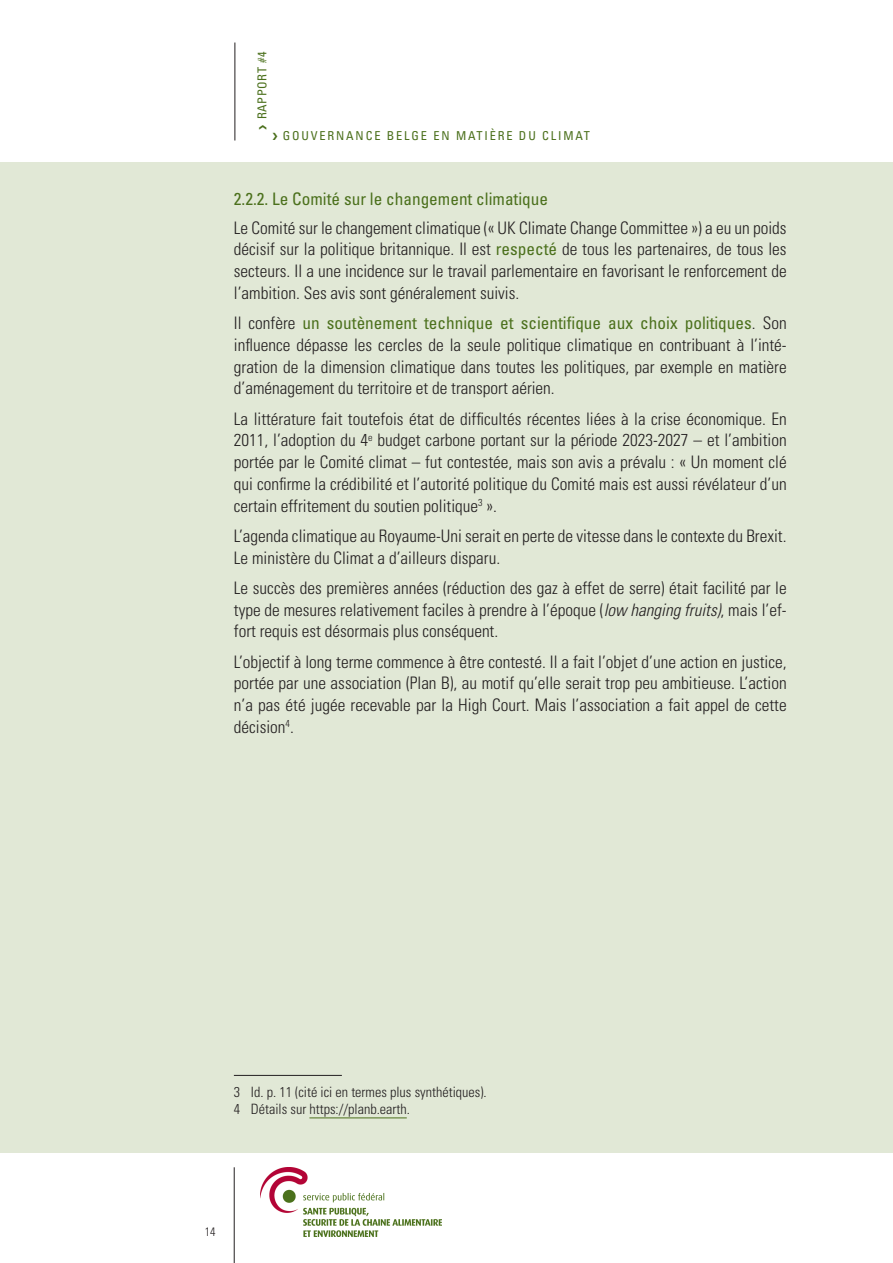
<style>
.page{position:relative;width:893px;height:1263px;background:#fff}
.page>*{position:absolute;margin:0;border:0;box-sizing:border-box;transform-origin:0 0}
.t1{font:300 condensed 17.25px/21.8px "Univers";color:#231f20;text-align:justify}
.t2{font:condensed 17.25px "Univers";color:#4b701c}
.t3{font:300 condensed 14.25px/17.2px "Univers";color:#231f20}
.t4{font:condensed 12.3px "Univers";letter-spacing:.15em;color:#4b701c}
.t5{font:condensed 12.3px "Univers";letter-spacing:.05em;color:#4b701c}
.t6{font:300 condensed 12.15px "Univers";color:#231f20}
.s1{font-weight:400;color:#4b701c}
.s2{font-style:italic}
</style>
<div class="page">
<hr style="left:234px;top:1167px;width:1px;height:96px;background:#231f20">
<hr style="left:235px;top:43px;width:1px;height:97px;background:#231f20">
<img style="left:261px;top:1167px;width:180px;height:69px">
<div style="left:0;top:162px;width:893px;height:990px;background:#e1e8d6"></div>
<hr style="left:234px;top:1075px;width:108px;height:1px;background:#231f20">
<hr style="left:309px;top:1117px;width:98px;height:1px;background:#4b701c">
<p class="t5" style="left:254px;top:119px;width:69px;rotate:-90deg">RAPPORT #4</p>
<p class="t4" style="left:283px;top:128px;width:309px">GOUVERNANCE BELGE EN MATIÈRE DU CLIMAT</p>
<p class="t2" style="left:234px;top:188px;width:316px">2.2.2. Le Comité sur le changement climatique</p>
<p class="t1" style="left:234px;top:216px;width:554px">Le Comité sur le changement climatique (« UK Climate Change Committee ») a eu un poids décisif sur la politique britannique. Il est <span class="s1">respecté</span> de tous les partenaires, de tous les secteurs. Il a une incidence sur le travail parlementaire en favorisant le renforcement de l’ambition. Ses avis sont généralement suivis.</p>
<p class="t1" style="left:234px;top:312px;width:554px">Il confère <span class="s1">un soutènement technique et scientifique aux choix politiques</span>. Son influence dépasse les cercles de la seule politique climatique en contribuant à l’inté&shy;gration de la dimension climatique dans toutes les politiques, par exemple en matière d’aménagement du territoire et de transport aérien.</p>
<p class="t1" style="left:234px;top:407px;width:554px">La littérature fait toutefois état de difficultés récentes liées à la crise économique. En 2011, l’adoption du 4<sup>e</sup> budget carbone portant sur la période 2023-2027 – et l’ambition portée par le Comité climat – fut contestée, mais son avis a prévalu : « Un moment clé qui confirme la crédibilité et l’autorité politique du Comité mais est aussi révélateur d’un certain effritement du soutien politique<sup>3</sup> ».</p>
<p class="t1" style="left:234px;top:525px;width:554px">L’agenda climatique au Royaume-Uni serait en perte de vitesse dans le contexte du Brexit.<br>Le ministère du Climat a d’ailleurs disparu.</p>
<p class="t1" style="left:234px;top:577px;width:554px">Le succès des premières années (réduction des gaz à effet de serre) était facilité par le type de mesures relativement faciles à prendre à l’époque (<span class="s2">low hanging fruits)</span>, mais l’ef&shy;fort requis est désormais plus conséquent.</p>
<p class="t1" style="left:234px;top:650px;width:554px">L’objectif à long terme commence à être contesté. Il a fait l’objet d’une action en justice, portée par une association (Plan B), au motif qu’elle serait trop peu ambitieuse. L’action n’a pas été jugée recevable par la High Court. Mais l’association a fait appel de cette décision<sup>4</sup>.</p>
<p class="t3" style="left:234px;top:1083px;width:254px">3 Id. p. 11 (cité ici en termes plus synthétiques).<br>4 Détails sur https://planb.earth.</p>
<p class="t6" style="left:205px;top:1225px;width:12px">14</p>
</div>
